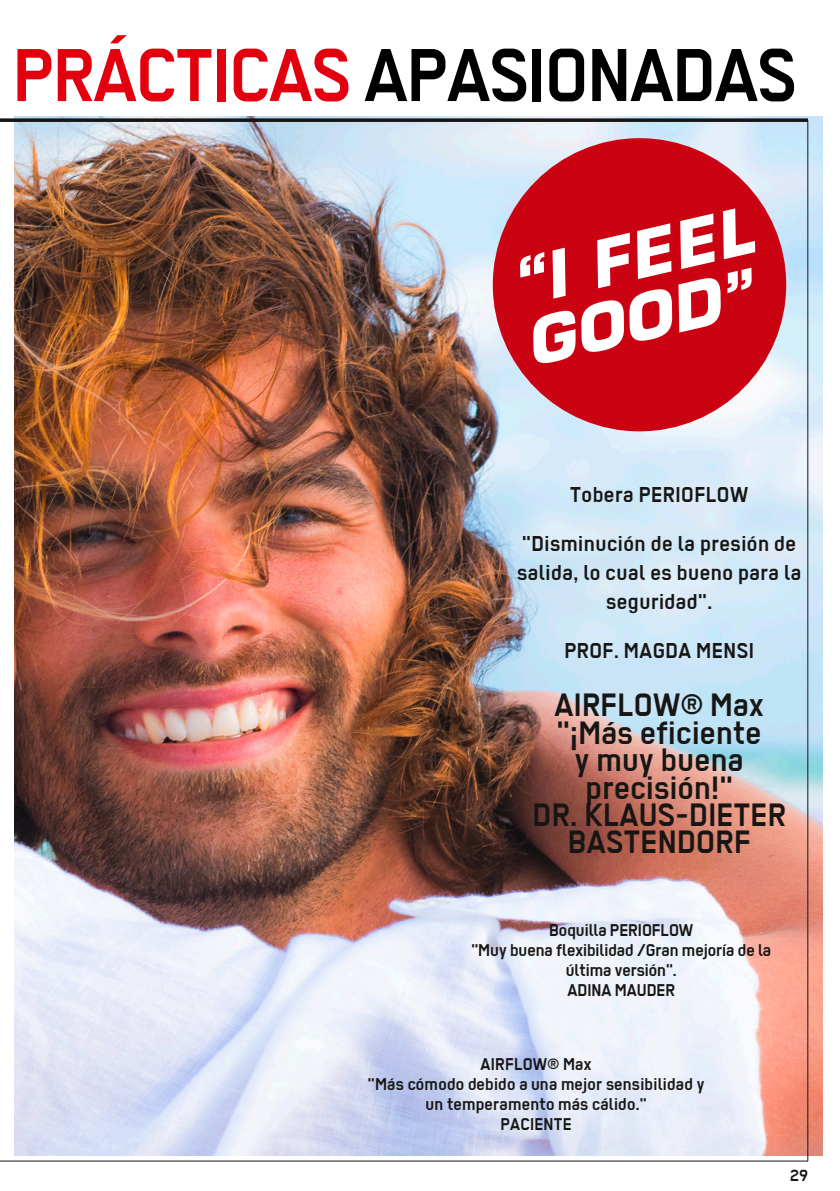
<style>
.page{position:relative;width:840px;height:1191px;background:#fff}
.page>*{position:absolute;margin:0;border:0;box-sizing:border-box;transform-origin:0 0}
.t1{font:700 84px "Transbold Neue Euro";letter-spacing:-.01em;color:#000}
._04_ZTitel_TB_24pt_2{font:700 36px/27.4px "Transbold Neue Euro";letter-spacing:.01em;color:#171615;text-align:center}
._04_ZTitel_TB_24pt_2-2{font:700 24px/48.8px "Transbold Neue Euro";letter-spacing:.02em;color:#171615;text-align:center}
._04_ZTitel_TB_24pt_2-3{font:700 19px/20px "Transbold Neue Euro";color:#171615;text-align:center}
._07_KapitelS_TB_8pt{font:700 18px "Transbold Neue Euro";color:#171615}
.s1{color:#e3000e}
.s2{font-style:inherit}
</style>
<div class="page">
<img style="left:14px;top:116px;width:807px;height:1039px">
<svg style="left:0;top:118px;width:807px;height:4px;background:#2b2c2d"></svg>
<hr style="left:807px;top:120px;width:1px;height:1041px;background:#171615">
<hr style="left:0;top:1160px;width:807px;height:1px;background:#171615">
<div style="left:492px;top:138px;width:293px;height:293px;background:#ca0212;border-radius:50%"></div>
<svg style="left:680px;top:213px;width:34px;height:56px"></svg>
<svg style="left:723px;top:208px;width:31px;height:51px"></svg>
<svg style="left:520px;top:223px;width:152px;height:141px"></svg>
<svg style="left:678px;top:278px;width:42px;height:54px"></svg>
<svg style="left:727px;top:268px;width:24px;height:25px"></svg>
<h1 class="t1" style="left:13px;top:30px;width:785px"><span class="s1">PRÁCTICAS</span> APASIONADAS</h1>
<p class="_04_ZTitel_TB_24pt_2-2" style="left:522px;top:471px;width:275px">Tobera PERIOFLOW "Disminución de la presión de</p>
<p class="_04_ZTitel_TB_24pt_2-2" style="left:517px;top:558px;width:285px;line-height:28.8px">salida, lo cual es bueno para la seguridad".</p>
<p class="_04_ZTitel_TB_24pt_2-2" style="left:564px;top:626px;width:191px">PROF. MAGDA MENSI</p>
<p class="_04_ZTitel_TB_24pt_2" style="left:532px;top:692px;width:255px">AIRFLOW® Max "<span class="s2">¡</span>Más eficiente<br><span class="s2">y</span> muy buen<span class="s2">a precisión</span>!"<br>DR. KLAUS-DIETER<br>BASTENDORF</p>
<p class="_04_ZTitel_TB_24pt_2-3" style="left:471px;top:920px;width:301px">Boquilla PERIOFLOW<br>"Muy buena flexibilidad /<span class="s2">Gran m</span>ejor<span class="s2">ía</span> de la última versión".<br>ADINA MAUDER</p>
<p class="_04_ZTitel_TB_24pt_2-3" style="left:367px;top:1054px;width:338px">AIRFLOW® Max<br>"Más cómodo debido a una mejor sensibilidad y un temperamento más cálido."<br>PACIENTE</p>
<p class="_07_KapitelS_TB_8pt" style="left:789px;top:1165px;width:19px">29</p>
</div>
